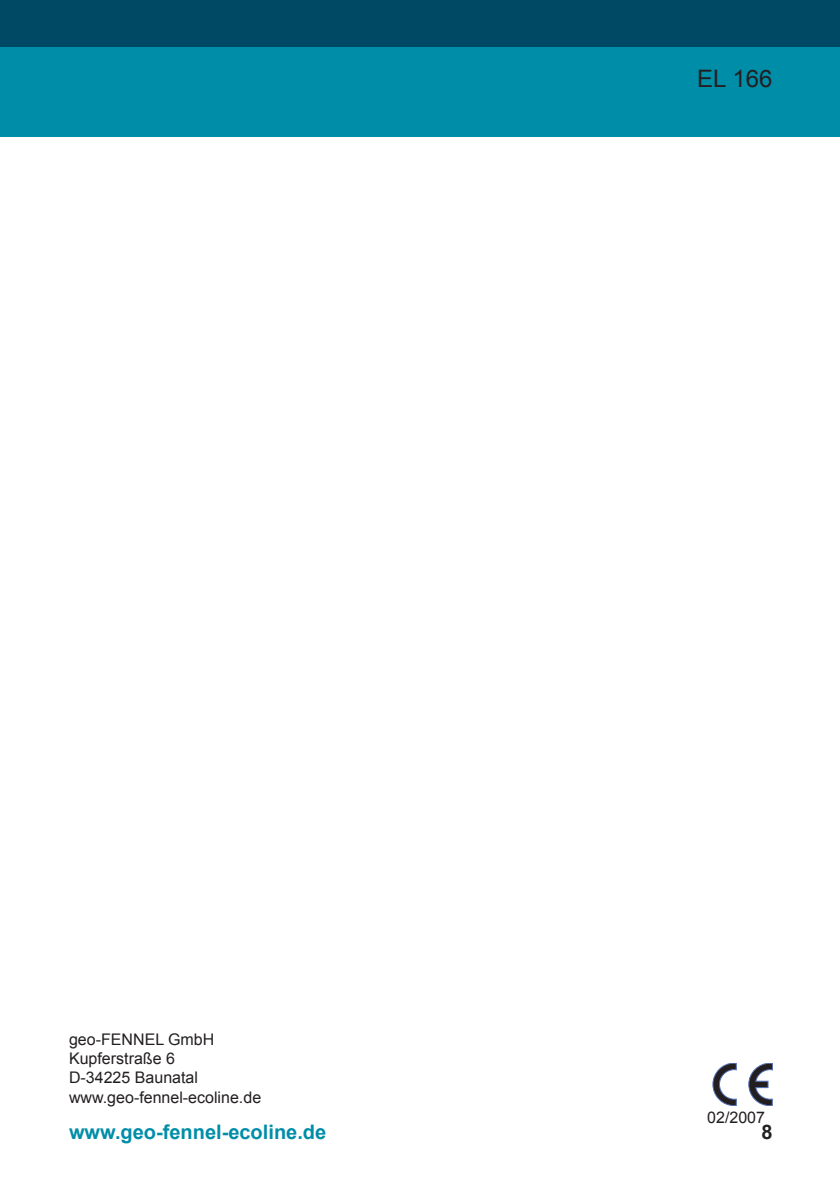
<style>
.page{position:relative;width:840px;height:1192px;background:#fff}
.page>*{position:absolute;margin:0;border:0;box-sizing:border-box;transform-origin:0 0}
.t1{font:24px "Arial";color:#231f20}
.t2{font:700 20px "Arial";color:#008da8}
.t3{font:700 20px "Arial";color:#231f20}
.t4{font:16px/19.2px "Arial";color:#231f20}
</style>
<div class="page">
<div style="left:0;top:46px;width:839px;height:91px;background:#008da8"></div>
<svg style="left:748px;top:1063px;width:24px;height:42px"></svg>
<svg style="left:712px;top:1063px;width:24px;height:42px"></svg>
<div style="left:0;top:0;width:839px;height:46px;background:#004964"></div>
<p class="t4" style="left:69px;top:1029px;width:194px">geo-FENN EL GmbH<br>Kupferstraße 6<br>D-34225 Baunatal www.geo-fennel-ecoline.de</p>
<h1 class="t1" style="left:697px;top:62px;width:77px">EL 166</h1>
<p class="t4" style="left:707px;top:1107px;width:59px">02/2007</p>
<p class="t2" style="left:69px;top:1118px;width:259px">www.geo-fennel-ecoline.de</p>
<p class="t3" style="left:761px;top:1118px;width:13px">8</p>
</div>
